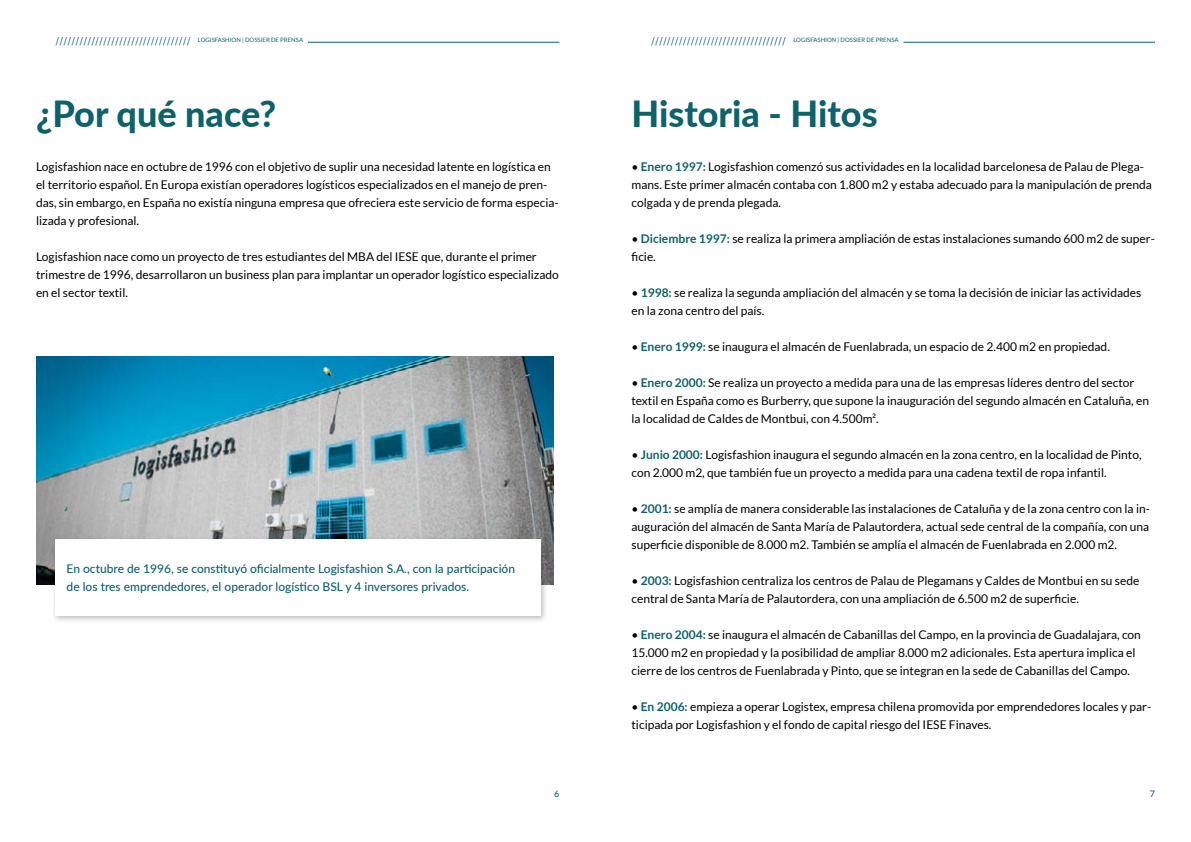
<style>
.page{position:relative;width:1191px;height:842px;background:#fff}
.page>*{position:absolute;margin:0;border:0;box-sizing:border-box;transform-origin:0 0}
.t1{font:800 36px "Lato";color:#0f616a}
.t2{font:12px/18px "Lato";color:#000}
.t3{font:500 12px/18px "Lato";color:#0f616a}
.t4{font:12px "Minion Pro";color:#0f616a}
.t5{font:500 9px "Lato";color:#0f616a}
.t6{font:6px "Lato";color:#0f616a}
.s1{font-weight:700;color:#0f616a}
</style>
<div class="page">
<hr style="left:308px;top:42px;width:251px;height:1px;background:#0f616a">
<img style="left:36px;top:356px;width:518px;height:228px">
<div style="left:52px;top:536px;width:496px;height:87px;background:#000;opacity:.26"></div>
<div style="left:55px;top:540px;width:485px;height:76px;background:#fff"></div>
<hr style="left:903px;top:42px;width:252px;height:1px;background:#0f616a">
<p class="t4" style="left:56px;top:33px;width:137px">//////////////////////////////////</p>
<p class="t6" style="left:198px;top:37px;width:107px">LOGISFASHION | DOSSIER DE PRENSA</p>
<p class="t4" style="left:651px;top:33px;width:137px">//////////////////////////////////</p>
<p class="t6" style="left:793px;top:37px;width:107px">LOGISFASHION | DOSSIER DE PRENSA</p>
<h1 class="t1" style="left:36px;top:87px;width:242px">¿Por qué nace?</h1>
<h1 class="t1" style="left:631px;top:87px;width:248px">Historia - Hitos</h1>
<p class="t2" style="left:36px;top:158px;width:524px">Logisfashion nace en octubre de 1996 con el objetivo de suplir una necesidad latente en logística en el territorio español. En Europa existían operadores logísticos especializados en el manejo de pren&shy;das, sin embargo, en España no existía ninguna empresa que ofreciera este servicio de forma especia&shy;lizada y profesional.</p>
<p class="t2" style="left:36px;top:248px;width:524px">Logisfashion nace como un proyecto de tres estudiantes del MBA del IESE que, durante el primer trimestre de 1996, desarrollaron un business plan para implantar un operador logístico especializado en el sector textil.</p>
<p class="t2" style="left:631px;top:158px;width:522px">• <span class="s1">Enero 1997:</span> Logisfashion comenzó sus actividades en la localidad barcelonesa de Palau de Plega&shy;mans. Este primer almacén contaba con 1.800 m2 y estaba adecuado para la manipulación de prenda colgada y de prenda plegada.</p>
<p class="t2" style="left:631px;top:230px;width:525px">• <span class="s1">Diciembre 1997:</span> se realiza la primera ampliación de estas instalaciones sumando 600 m2 de super&shy;ficie.</p>
<p class="t2" style="left:631px;top:284px;width:511px">• <span class="s1">1998:</span> se realiza la segunda ampliación del almacén y se toma la decisión de iniciar las actividades en la zona centro del país.</p>
<p class="t2" style="left:631px;top:338px;width:480px">• <span class="s1">Enero 1999:</span> se inaugura el almacén de Fuenlabrada, un espacio de 2.400 m2 en propiedad.</p>
<p class="t2" style="left:631px;top:374px;width:519px">• <span class="s1">Enero 2000:</span> Se realiza un proyecto a medida para una de las empresas líderes dentro del sector textil en España como es Burberry, que supone la inauguración del segundo almacén en Cataluña, en la localidad de Caldes de Montbui, con 4.500m².</p>
<p class="t2" style="left:631px;top:446px;width:511px">• <span class="s1">Junio 2000:</span> Logisfashion inaugura el segundo almacén en la zona centro, en la localidad de Pinto, con 2.000 m2, que también fue un proyecto a medida para una cadena textil de ropa infantil.</p>
<p class="t2" style="left:631px;top:500px;width:520px;text-align:justify">• <span class="s1">2001:</span> se amplía de manera considerable las instalaciones de Cataluña y de la zona centro con la in&shy;auguración del almacén de Santa María de Palautordera, actual sede central de la compañía, con una superficie disponible de 8.000 m2. También se amplía el almacén de Fuenlabrada en 2.000 m2.</p>
<p class="t2" style="left:631px;top:572px;width:509px">• <span class="s1">2003:</span> Logisfashion centraliza los centros de Palau de Plegamans y Caldes de Montbui en su sede central de Santa María de Palautordera, con una ampliación de 6.500 m2 de superficie.</p>
<p class="t2" style="left:631px;top:626px;width:511px">• <span class="s1">Enero 2004:</span> se inaugura el almacén de Cabanillas del Campo, en la provincia de Guadalajara, con<br>15.000 m2 en propiedad y la posibilidad de ampliar 8.000 m2 adicionales. Esta apertura implica el cierre de los centros de Fuenlabrada y Pinto, que se integran en la sede de Cabanillas del Campo.</p>
<p class="t2" style="left:631px;top:698px;width:521px">• <span class="s1">En 2006:</span> empieza a operar Logistex, empresa chilena promovida por emprendedores locales y par&shy;ticipada por Logisfashion y el fondo de capital riesgo del IESE Finaves.</p>
<p class="t3" style="left:67px;top:559px;width:450px">En octubre de 1996, se constituyó oficialmente Logisfashion S.A., con la participación de los tres emprendedores, el operador logístico BSL y 4 inversores privados.</p>
<p class="t5" style="left:554px;top:787px;width:7px">6</p>
<p class="t5" style="left:1149px;top:787px;width:7px">7</p>
</div>
